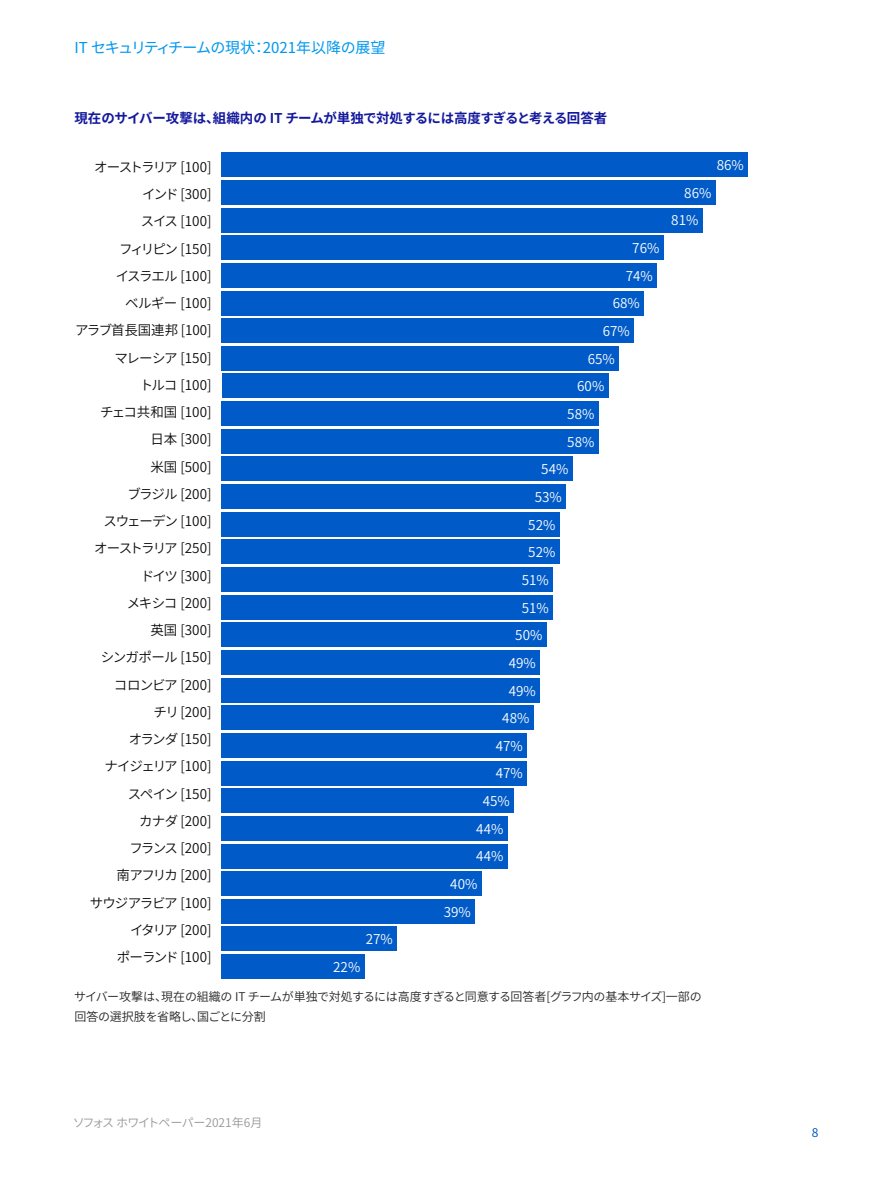
<style>
.page{position:relative;width:893px;height:1191px;background:#fff}
.page>*{position:absolute;margin:0;border:0;box-sizing:border-box;transform-origin:0 0}
.t1{font:15px "Noto Sans CJ Kjp";letter-spacing:-.02em;color:#0097ee}
.Body_Copy{font:600 13.5px "Noto Sans CJ Kjp";letter-spacing:-.05em;color:#0d0d0e}
.Body_Copy-2{font:600 13.5px "Noto Sans CJ Kjp";color:#fff}
.Body_Copy-3{font:700 13.5px "Noto Sans CJ Kjp";letter-spacing:-.03em;color:#13189c}
.Body_Copy-4{font:600 13.5px "Noto Sans CJ Kjp";letter-spacing:-.12em;color:#0d0d0e}
.Body_Copy-5{font:600 13.5px "Noto Sans CJ Kjp";letter-spacing:-.01em;color:#0d0d0e}
.Body_Copy-6{font:600 13.5px "Noto Sans CJ Kjp";color:#0d0d0e}
.Body_Copy-7{font:600 13.5px "Noto Sans CJ Kjp";letter-spacing:-.085em;color:#0d0d0e}
.Body_Copy-8{font:600 13.5px "Noto Sans CJ Kjp";letter-spacing:-.08em;color:#0d0d0e}
.Body_Copy-9{font:600 13.5px "Noto Sans CJ Kjp";letter-spacing:-.115em;color:#0d0d0e}
.Body_Copy-10{font:600 13.5px "Noto Sans CJ Kjp";letter-spacing:-.075em;color:#0d0d0e}
.Body_Copy-11{font:600 13.5px "Noto Sans CJ Kjp";letter-spacing:-.07em;color:#0d0d0e}
.t2{font:600 12px/19.5px "Noto Sans CJ Kjp";letter-spacing:-.025em;color:#262626}
.t3{font:600 12px "Noto Sans CJ Kjp";letter-spacing:-.035em;color:#96989c}
.t4{font:12px "Noto Sans CJ Kjp";color:#005bc8}
</style>
<div class="page">
<div style="left:222px;top:954px;width:143px;height:25px;background:#005bc8"></div>
<div style="left:222px;top:926px;width:175px;height:25px;background:#005bc8"></div>
<div style="left:222px;top:899px;width:253px;height:24px;background:#005bc8"></div>
<div style="left:222px;top:871px;width:260px;height:25px;background:#005bc8"></div>
<div style="left:222px;top:843px;width:286px;height:25px;background:#005bc8"></div>
<div style="left:222px;top:816px;width:286px;height:24px;background:#005bc8"></div>
<div style="left:222px;top:788px;width:292px;height:25px;background:#005bc8"></div>
<div style="left:222px;top:760px;width:305px;height:25px;background:#005bc8"></div>
<div style="left:222px;top:733px;width:305px;height:24px;background:#005bc8"></div>
<div style="left:222px;top:705px;width:312px;height:25px;background:#005bc8"></div>
<div style="left:222px;top:678px;width:318px;height:24px;background:#005bc8"></div>
<div style="left:222px;top:650px;width:318px;height:25px;background:#005bc8"></div>
<div style="left:222px;top:622px;width:325px;height:25px;background:#005bc8"></div>
<div style="left:222px;top:595px;width:331px;height:24px;background:#005bc8"></div>
<div style="left:222px;top:567px;width:331px;height:25px;background:#005bc8"></div>
<div style="left:222px;top:539px;width:338px;height:25px;background:#005bc8"></div>
<div style="left:222px;top:512px;width:338px;height:24px;background:#005bc8"></div>
<div style="left:222px;top:484px;width:344px;height:25px;background:#005bc8"></div>
<div style="left:222px;top:456px;width:351px;height:25px;background:#005bc8"></div>
<div style="left:222px;top:429px;width:377px;height:24px;background:#005bc8"></div>
<div style="left:222px;top:401px;width:377px;height:25px;background:#005bc8"></div>
<div style="left:222px;top:346px;width:397px;height:25px;background:#005bc8"></div>
<div style="left:222px;top:374px;width:387px;height:24px;background:#005bc8"></div>
<div style="left:222px;top:291px;width:422px;height:24px;background:#005bc8"></div>
<div style="left:222px;top:318px;width:412px;height:25px;background:#005bc8"></div>
<div style="left:222px;top:263px;width:435px;height:25px;background:#005bc8"></div>
<div style="left:222px;top:235px;width:442px;height:25px;background:#005bc8"></div>
<div style="left:222px;top:208px;width:481px;height:24px;background:#005bc8"></div>
<div style="left:222px;top:180px;width:494px;height:25px;background:#005bc8"></div>
<div style="left:222px;top:152px;width:526px;height:25px;background:#005bc8"></div>
<p class="t1" style="left:74px;top:39px;width:313px">IT セキュリティチームの現状：2021年以降の展望</p>
<p class="Body_Copy-3" style="left:74px;top:111px;width:534px">現在のサイバー攻撃は、組織内の IT チームが単独で対処するには高度すぎると考える回答者</p>
<p class="Body_Copy-4" style="left:94px;top:159px;width:119px">オーストラリア [100]</p>
<p class="Body_Copy-2" style="left:717px;top:158px;width:29px">86%</p>
<p class="Body_Copy" style="left:142px;top:187px;width:71px">インド [300]</p>
<p class="Body_Copy" style="left:141px;top:214px;width:72px">スイス [100]</p>
<p class="Body_Copy-9" style="left:119px;top:241px;width:94px">フィリピン [150]</p>
<p class="Body_Copy-10" style="left:116px;top:268px;width:97px">イスラエル [100]</p>
<p class="Body_Copy" style="left:125px;top:296px;width:88px">ベルギー [100]</p>
<p class="Body_Copy-5" style="left:75px;top:323px;width:138px">アラブ首長国連邦 [100]</p>
<p class="Body_Copy" style="left:115px;top:350px;width:99px">マレーシア [150]</p>
<p class="Body_Copy" style="left:140px;top:377px;width:73px">トルコ [100]</p>
<p class="Body_Copy-6" style="left:100px;top:404px;width:113px">チェコ共和国 [100]</p>
<p class="Body_Copy" style="left:150px;top:432px;width:63px">日本 [300]</p>
<p class="Body_Copy" style="left:150px;top:459px;width:63px">米国 [500]</p>
<p class="Body_Copy" style="left:127px;top:486px;width:86px">ブラジル [200]</p>
<p class="Body_Copy-7" style="left:103px;top:513px;width:110px">スウェーデン [100]</p>
<p class="Body_Copy-4" style="left:94px;top:541px;width:119px">オーストラリア [250]</p>
<p class="Body_Copy" style="left:141px;top:568px;width:72px">ドイツ [300]</p>
<p class="Body_Copy" style="left:127px;top:595px;width:86px">メキシコ [200]</p>
<p class="Body_Copy" style="left:150px;top:622px;width:63px">英国 [300]</p>
<p class="Body_Copy" style="left:101px;top:650px;width:112px">シンガポール [150]</p>
<p class="Body_Copy" style="left:114px;top:677px;width:99px">コロンビア [200]</p>
<p class="Body_Copy" style="left:153px;top:704px;width:60px">チリ [200]</p>
<p class="Body_Copy" style="left:129px;top:731px;width:84px">オランダ [150]</p>
<p class="Body_Copy-8" style="left:104px;top:758px;width:109px">ナイジェリア [100]</p>
<p class="Body_Copy" style="left:128px;top:786px;width:85px">スペイン [150]</p>
<p class="Body_Copy" style="left:139px;top:813px;width:74px">カナダ [200]</p>
<p class="Body_Copy" style="left:130px;top:840px;width:83px">フランス [200]</p>
<p class="Body_Copy-11" style="left:116px;top:867px;width:97px">南アフリカ [200]</p>
<p class="Body_Copy" style="left:90px;top:895px;width:123px">サウジアラビア [100]</p>
<p class="Body_Copy" style="left:130px;top:922px;width:83px">イタリア [200]</p>
<p class="Body_Copy" style="left:117px;top:949px;width:96px">ポーランド [100]</p>
<p class="t2" style="left:74px;top:987px;width:629px">サイバー攻撃は、現在の組織の IT チームが単独で対処するには高度すぎると同意する回答者[グラフ内の基本サイズ]一部の回答の選択肢を省略し、国ごとに分割</p>
<p class="Body_Copy-2" style="left:684px;top:185px;width:29px">86%</p>
<p class="Body_Copy-2" style="left:671px;top:213px;width:29px">81%</p>
<p class="Body_Copy-2" style="left:632px;top:240px;width:29px">76%</p>
<p class="Body_Copy-2" style="left:626px;top:268px;width:29px">74%</p>
<p class="Body_Copy-2" style="left:613px;top:296px;width:29px">68%</p>
<p class="Body_Copy-2" style="left:603px;top:323px;width:29px">67%</p>
<p class="Body_Copy-2" style="left:588px;top:351px;width:29px">65%</p>
<p class="Body_Copy-2" style="left:577px;top:379px;width:29px">60%</p>
<p class="Body_Copy-2" style="left:567px;top:406px;width:29px">58%</p>
<p class="Body_Copy-2" style="left:567px;top:434px;width:29px">58%</p>
<p class="Body_Copy-2" style="left:541px;top:462px;width:29px">54%</p>
<p class="Body_Copy-2" style="left:535px;top:489px;width:29px">53%</p>
<p class="Body_Copy-2" style="left:528px;top:517px;width:29px">52%</p>
<p class="Body_Copy-2" style="left:528px;top:544px;width:29px">52%</p>
<p class="Body_Copy-2" style="left:522px;top:572px;width:29px">51%</p>
<p class="Body_Copy-2" style="left:522px;top:600px;width:29px">51%</p>
<p class="Body_Copy-2" style="left:515px;top:627px;width:29px">50%</p>
<p class="Body_Copy-2" style="left:509px;top:655px;width:29px">49%</p>
<p class="Body_Copy-2" style="left:509px;top:683px;width:29px">49%</p>
<p class="Body_Copy-2" style="left:502px;top:710px;width:29px">48%</p>
<p class="Body_Copy-2" style="left:496px;top:738px;width:29px">47%</p>
<p class="Body_Copy-2" style="left:496px;top:766px;width:29px">47%</p>
<p class="Body_Copy-2" style="left:483px;top:793px;width:29px">45%</p>
<p class="Body_Copy-2" style="left:476px;top:821px;width:29px">44%</p>
<p class="Body_Copy-2" style="left:476px;top:849px;width:29px">44%</p>
<p class="Body_Copy-2" style="left:450px;top:876px;width:29px">40%</p>
<p class="Body_Copy-2" style="left:444px;top:904px;width:29px">39%</p>
<p class="Body_Copy-2" style="left:366px;top:931px;width:29px">27%</p>
<p class="Body_Copy-2" style="left:333px;top:959px;width:29px">22%</p>
<p class="t3" style="left:73px;top:1115px;width:191px">ソフォス ホワイトペーパー2021年6月</p>
<p class="t4" style="left:812px;top:1125px;width:8px">8</p>
</div>
